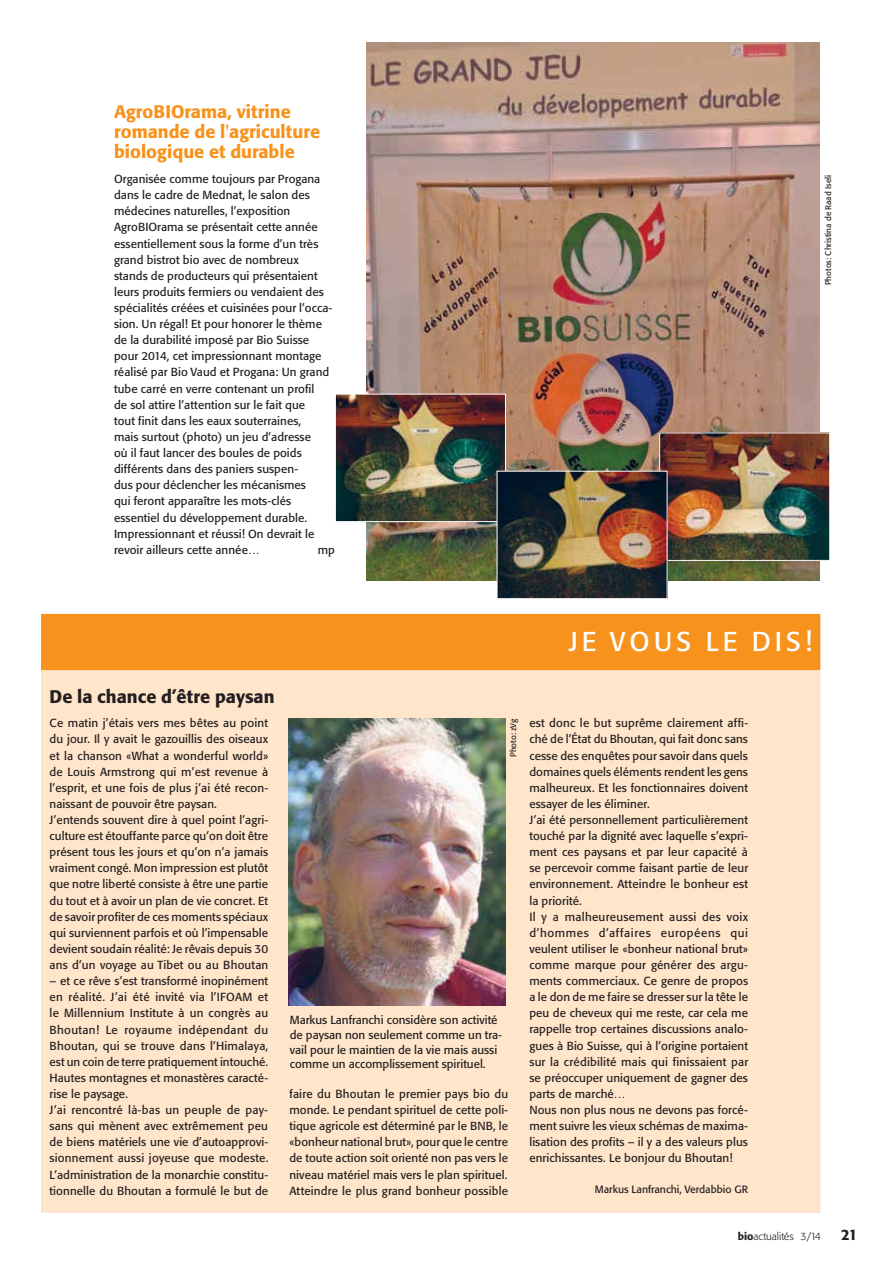
<style>
.page{position:relative;width:893px;height:1263px;background:#fff}
.page>*{position:absolute;margin:0;border:0;box-sizing:border-box;transform-origin:0 0}
.t1{font:27px "Formata BQ";letter-spacing:.15em;color:#fff}
.t2{font:500 18px/20.2px "Formata BQ";color:#f7931d}
.t3{font:500 18px "Formata BQ";color:#231f20}
.t4{font:500 15px "Formata BQ";color:#231f20}
.t5{font:11.55px/16px "Formata BQ";letter-spacing:.005em;color:#231f20}
.t6{font:10.5px "Formata BQ";color:#231f20}
.t7{font:300 10.5px "Formata BQ";color:#231f20}
.t8{font:8.25px "Formata BQ";color:#231f20}
.s1{font-weight:500}
</style>
<div class="page">
<img style="left:366px;top:43px;width:454px;height:537px">
<img style="left:661px;top:435px;width:167px;height:124px">
<div style="left:659px;top:433px;width:171px;height:128px;border:1px solid #fff"></div>
<div style="left:42px;top:617px;width:778px;height:595px;background:#ffe5ca"></div>
<div style="left:42px;top:614px;width:778px;height:56px;background:#f7931d"></div>
<img style="left:288px;top:719px;width:217px;height:286px">
<img style="left:337px;top:396px;width:167px;height:124px">
<div style="left:335px;top:394px;width:171px;height:128px;border:1px solid #fff"></div>
<img style="left:499px;top:473px;width:166px;height:124px">
<div style="left:497px;top:471px;width:170px;height:128px;border:1px solid #fff"></div>
<h2 class="t2" style="left:114px;top:102px;width:208px">AgroBIOrama, vitrine romande de l'agriculture biologique et durable</h2>
<p class="t5" style="left:114px;top:172px;width:220px">Organisée comme toujours par Progana dans le cadre de Mednat, le salon des médecines naturelles, l’exposition AgroBIOrama se présentait cette année essentiellement sous la forme d’un très grand bistrot bio avec de nombreux stands de producteurs qui présentaient leurs produits fermiers ou vendaient des spécialités créées et cuisinées pour l’occa&shy;sion. Un régal! Et pour honorer le thème de la durabilité imposé par Bio Suisse pour 2014, cet impressionnant montage réalisé par Bio Vaud et Progana: Un grand tube carré en verre contenant un profil<br>de sol attire l’attention sur le fait que<br>tout finit dans les eaux souterraines,<br>mais surtout (photo) un jeu d’adresse<br>où il faut lancer des boules de poids différents dans des paniers suspen-<br>dus pour déclencher les mécanismes<br>qui feront apparaître les mots-clés essentiel du développement durable.<br>Impressionnant et réussi! On devrait le revoir ailleurs cette année…</p>
<p class="t5" style="left:318px;top:542px;width:19px">mp</p>
<p class="t8" style="left:824px;top:285px;width:112px;rotate:-90deg">Photos: Christina de Raad Iseli</p>
<h2 class="t3" style="left:50px;top:688px;width:226px">De la chance d’être paysan</h2>
<p class="t5" style="left:50px;top:716px;width:220px">Ce matin j’étais vers mes bêtes au point du jour. Il y avait le gazouillis des oiseaux et la chanson «What a wonderful world» de Louis Armstrong qui m’est revenue à l’esprit, et une fois de plus j’ai été recon&shy;naissant de pouvoir être paysan.<br>J’entends souvent dire à quel point l’agri&shy;culture est étouffante parce qu’on doit être présent tous les jours et qu’on n’a jamais vraiment congé. Mon impression est plutôt que notre liberté consiste à être une partie du tout et à avoir un plan de vie concret. Et de savoir profiter de ces moments spéciaux qui surviennent parfois et où l’impensable devient soudain réalité: Je rêvais depuis 30 ans d’un voyage au Tibet ou au Bhoutan</p>
<p class="t5" style="left:50px;top:974px;width:220px">– et ce rêve s’est transformé inopinément en réalité. J’ai été invité via l’IFOAM et le Millennium Institute à un congrès au Bhoutan! Le royaume indépendant du Bhoutan, qui se trouve dans l’Himalaya, est un coin de terre pratiquement intouché.<br>Hautes montagnes et monastères caracté&shy;rise le paysage.<br>J’ai rencontré là-bas un peuple de pay&shy;sans qui mènent avec extrêmement peu de biens matériels une vie d’autoapprovi&shy;sionnement aussi joyeuse que modeste.<br>L’administration de la monarchie constitu&shy;tionnelle du Bhoutan a formulé le but de</p>
<h1 class="t1" style="left:569px;top:628px;width:245px">JE VOUS LE DIS!</h1>
<p class="t8" style="left:509px;top:757px;width:40px;rotate:-90deg">Photo: zVg</p>
<p class="t5" style="left:290px;top:1014px;width:214px;line-height:14.5px">Markus Lanfranchi considère son activité de paysan non seulement comme un tra&shy;vail pour le maintien de la vie mais aussi comme un accomplissement spirituel.</p>
<p class="t5" style="left:289px;top:1086px;width:220px;text-align:justify">faire du Bhoutan le premier pays bio du monde. Le pendant spirituel de cette poli&shy;tique agricole est déterminé par le BNB, le «bonheur national brut», pour que le centre de toute action soit orienté non pas vers le niveau matériel mais vers le plan spirituel.<br>Atteindre le plus grand bonheur possible</p>
<p class="t5" style="left:529px;top:716px;width:220px">est donc le but suprême clairement affi&shy;ché de l’État du Bhoutan, qui fait donc sans cesse des enquêtes pour savoir dans quels domaines quels éléments rendent les gens malheureux. Et les fonctionnaires doivent essayer de les éliminer.<br>J’ai été personnellement particulièrement touché par la dignité avec laquelle s’expri&shy;ment ces paysans et par leur capacité à se percevoir comme faisant partie de leur environnement. Atteindre le bonheur est la priorité.<br>Il y a malheureusement aussi des voix d’hommes d’affaires européens qui veulent utiliser le «bonheur national brut» comme marque pour générer des argu&shy;ments commerciaux. Ce genre de propos a le don de me faire se dresser sur la tête le peu de cheveux qui me reste, car cela me rappelle trop certaines discussions analo&shy;gues à Bio Suisse, qui à l’origine portaient sur la crédibilité mais qui finissaient par se préoccuper uniquement de gagner des parts de marché…<br>Nous non plus nous ne devons pas forcé&shy;ment suivre les vieux schémas de maxima&shy;lisation des profits – il y a des valeurs plus enrichissantes. Le bonjour du Bhoutan!</p>
<p class="t6" style="left:595px;top:1184px;width:155px">Markus Lanfranchi, Verdabbio GR</p>
<p class="t7" style="left:738px;top:1232px;width:85px"><span class="s1">bio</span>actualités 3/14</p>
<p class="t4" style="left:841px;top:1228px;width:18px">21</p>
</div>
